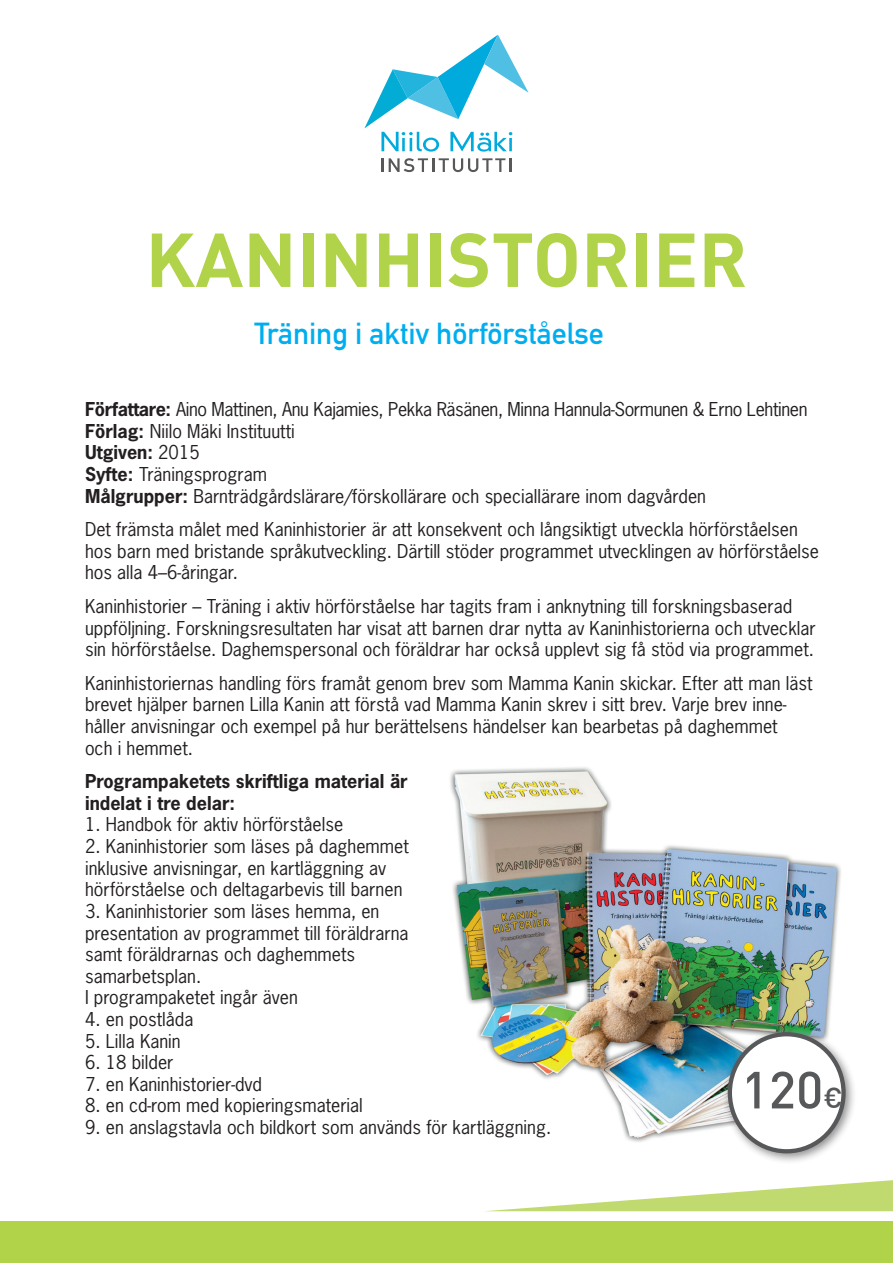
<style>
.page{position:relative;width:893px;height:1263px;background:#fff}
.page>*{position:absolute;margin:0;border:0;box-sizing:border-box;transform-origin:0 0}
.t1{font:700 75px "DIN Pro";color:#b1d349}
.t2{font:500 51.3px "DIN Pro";color:#57585a}
.t3{font:30px "DIN Mittelschrift Std";color:#00aeef}
.t4{font:18px/21.6px "News Gothic Std";color:#231f20}
.t5{font:700 18px/21.6px "News Gothic Std";color:#231f20}
.s1{font-weight:700}
.s2{font-size:28.5px}
</style>
<div class="page">
<div style="left:0;top:1221px;width:893px;height:42px;background:#b1d349"></div>
<svg style="left:488px;top:1180px;width:405px;height:31px"></svg>
<svg style="left:364px;top:35px;width:165px;height:117px"></svg>
<hr style="left:381px;top:158px;width:3px;height:14px;background:#57585a">
<svg style="left:389px;top:158px;width:123px;height:14px"></svg>
<img style="left:450px;top:767px;width:391px;height:375px">
<div style="left:722px;top:1026px;width:135px;height:139px;background:#231f20;opacity:.5"></div>
<div style="left:730px;top:1034px;width:113px;height:117px;background:#fff;border-radius:50%"></div>
<div style="left:728px;top:1032px;width:118px;height:121px;border:4px solid #57585a;border-radius:50%"></div>
<h1 class="t1" style="left:146px;top:210px;width:603px">KANINHISTORIER</h1>
<h3 class="t3" style="left:255px;top:316px;width:351px">Träning i aktiv hörförståelse</h3>
<p class="t4" style="left:85px;top:398px;width:724px"><span class="s1">Författare:</span> Aino Mattinen, Anu Kajamies, Pekka Räsänen, Minna Hannula-Sormunen &amp; Erno Lehtinen <span class="s1">Förlag:</span> Niilo Mäki Instituutti<br><span class="s1">Utgiven:</span> 2015<br><span class="s1">Syfte:</span> Träningsprogram<br><span class="s1">Målgrupper:</span> Barnträdgårdslärare/förskollärare och speciallärare inom dagvården</p>
<p class="t4" style="left:85px;top:518px;width:735px">Det främsta målet med Kaninhistorier är att konsekvent och långsiktigt utveckla hörförståelsen hos barn med bristande språkutveckling. Därtill stöder programmet utvecklingen av hörförståelse hos alla 4–6-åringar.</p>
<p class="t4" style="left:85px;top:595px;width:732px">Kaninhistorier – Träning i aktiv hörförståelse har tagits fram i anknytning till forskningsbaserad uppföljning. Forskningsresultaten har visat att barnen drar nytta av Kaninhistorierna och utvecklar sin hörförståelse. Daghemspersonal och föräldrar har också upplevt sig få stöd via programmet.</p>
<p class="t4" style="left:85px;top:672px;width:729px">Kaninhistoriernas handling förs framåt genom brev som Mamma Kanin skickar. Efter att man läst brevet hjälper barnen Lilla Kanin att förstå vad Mamma Kanin skrev i sitt brev. Varje brev inne&shy;håller anvisningar och exempel på hur berättelsens händelser kan bearbetas på daghemmet<br>och i hemmet.</p>
<p class="t5" style="left:85px;top:770px;width:324px">Programpaketets skriftliga material är indelat i tre delar:</p>
<p class="t4" style="left:85px;top:814px;width:260px">1. Handbok för aktiv hörförståelse</p>
<p class="t4" style="left:85px;top:835px;width:325px">2. Kaninhistorier som läses på daghemmet inklusive anvisningar, en kartläggning av hörförståelse och deltagarbevis till barnen</p>
<p class="t4" style="left:85px;top:900px;width:325px">3. Kaninhistorier som läses hemma, en presentation av programmet till föräldrarna samt föräldrarnas och daghemmets samarbetsplan.<br>I programpaketet ingår även</p>
<p class="t4" style="left:85px;top:1008px;width:110px">4. en postlåda</p>
<p class="t4" style="left:85px;top:1030px;width:97px">5. Lilla Kanin</p>
<p class="t4" style="left:85px;top:1051px;width:90px">6. 18 bilder</p>
<p class="t4" style="left:85px;top:1073px;width:179px">7. en Kaninhistorier-dvd</p>
<p class="t4" style="left:85px;top:1094px;width:279px">8. en cd-rom med kopieringsmaterial</p>
<p class="t4" style="left:85px;top:1116px;width:468px">9. en anslagstavla och bildkort som används för kartläggning.</p>
<h2 class="t2" style="left:741px;top:1057px;width:103px">120<span class="s2">€</span></h2>
</div>
